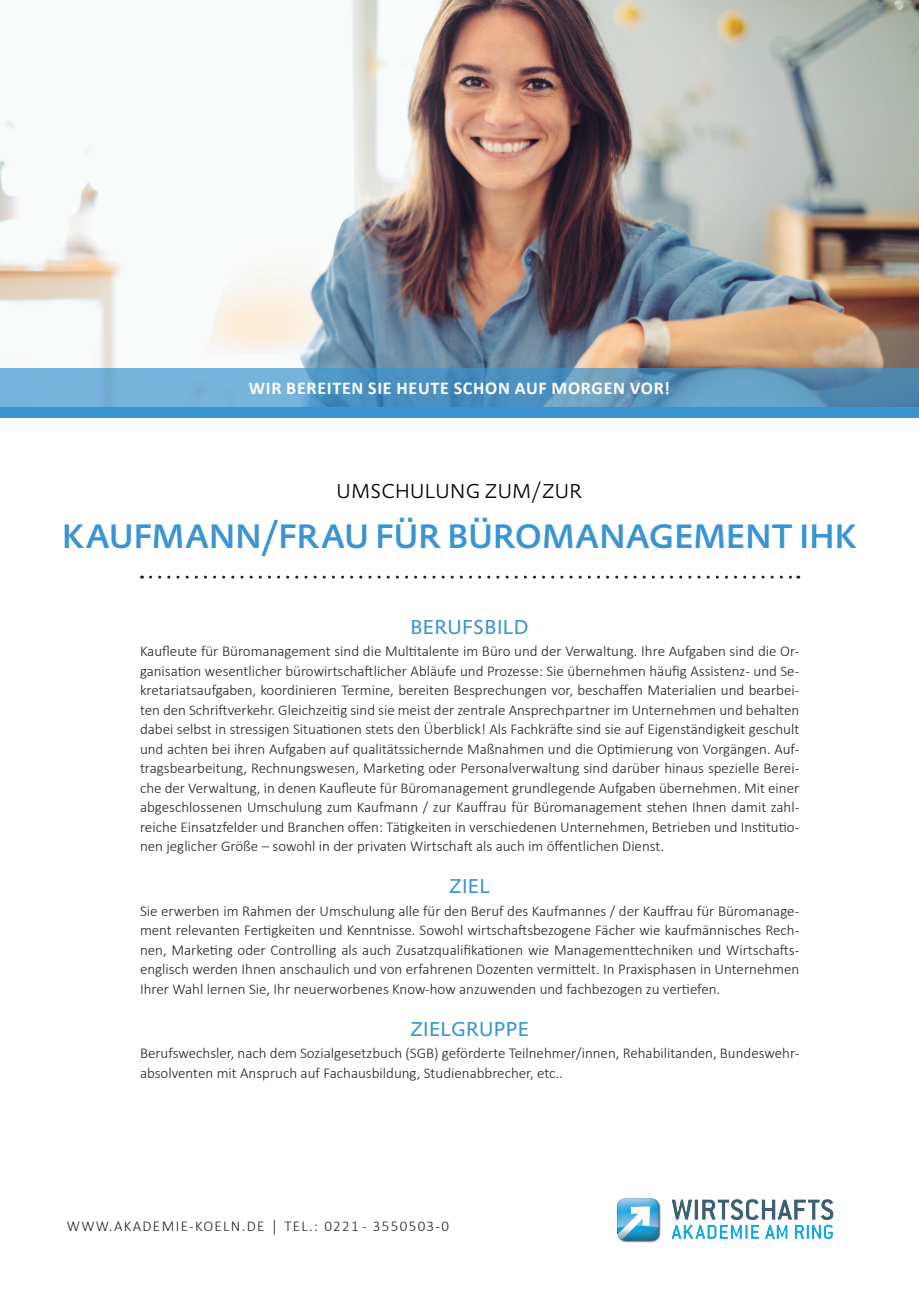
<style>
.page{position:relative;width:919px;height:1289px;background:#fff}
.page>*{position:absolute;margin:0;border:0;box-sizing:border-box;transform-origin:0 0}
.t1{font:33px "DTL Prokyon ST Medium";color:#3a94d1}
.t2{font:19.5px "DTL Prokyon T";letter-spacing:.015em;color:#3a94d1}
.t3{font:19.5px "DTL Prokyon ST Light";letter-spacing:.01em;color:#000}
.t4{font:700 18px "Calibri";letter-spacing:.04em;color:#fff}
.t5{font:300 15px/19.5px "Calibri";color:#231f20;text-align:justify}
.t6{font:300 15px "Calibri";letter-spacing:.09em;color:#231f20}
</style>
<div class="page">
<img style="left:0;top:0;width:918px;height:368px">
<svg style="left:150px;top:575px;width:648px;height:3px"></svg>
<img style="left:617px;top:1198px;width:217px;height:45px">
<svg style="left:0;top:368px;width:918px;height:39px;background:#609dc7"></svg>
<div style="left:0;top:407px;width:918px;height:10px;background:#3a94d1"></div>
<p class="t4" style="left:249px;top:375px;width:423px">WIR BEREITEN SIE HEUTE SCHON AUF MORGEN VOR!</p>
<h2 class="t3" style="left:336px;top:478px;width:247px">UMSCHULUNG ZUM/ZUR</h2>
<h1 class="t1" style="left:62px;top:514px;width:795px">KAUFMANN/FRAU FÜR BÜROMANAGEMENT IHK</h1>
<h2 class="t2" style="left:410px;top:613px;width:120px">BERUFSBILD</h2>
<p class="t5" style="left:140px;top:641px;width:660px">Kaufleute für Büromanagement sind die Multitalente im Büro und der Verwaltung. Ihre Aufgaben sind die Or&shy;ganisation wesentlicher bürowirtschaftlicher Abläufe und Prozesse: Sie übernehmen häufig Assistenz- und Se&shy;kretariatsaufgaben, koordinieren Termine, bereiten Besprechungen vor, beschaffen Materialien und bearbei&shy;ten den Schriftverkehr. Gleichzeitig sind sie meist der zentrale Ansprechpartner im Unternehmen und behalten dabei selbst in stressigen Situationen stets den Überblick! Als Fachkräfte sind sie auf Eigenständigkeit geschult und achten bei ihren Aufgaben auf qualitätssichernde Maßnahmen und die Optimierung von Vorgängen. Auf&shy;tragsbearbeitung, Rechnungswesen, Marketing oder Personalverwaltung sind darüber hinaus spezielle Berei&shy;che der Verwaltung, in denen Kaufleute für Büromanagement grundlegende Aufgaben übernehmen. Mit einer abgeschlossenen Umschulung zum Kaufmann / zur Kauffrau für Büromanagement stehen Ihnen damit zahl&shy;reiche Einsatzfelder und Branchen offen: Tätigkeiten in verschiedenen Unternehmen, Betrieben und Institutio&shy;nen jeglicher Größe – sowohl in der privaten Wirtschaft als auch im öffentlichen Dienst.</p>
<h2 class="t2" style="left:449px;top:873px;width:42px">ZIEL</h2>
<p class="t5" style="left:140px;top:900px;width:660px">Sie erwerben im Rahmen der Umschulung alle für den Beruf des Kaufmannes / der Kauffrau für Büromanage&shy;ment relevanten Fertigkeiten und Kenntnisse. Sowohl wirtschaftsbezogene Fächer wie kaufmännisches Rech&shy;nen, Marketing oder Controlling als auch Zusatzqualifikationen wie Managementtechniken und Wirtschafts&shy;englisch werden Ihnen anschaulich und von erfahrenen Dozenten vermittelt. In Praxisphasen in Unternehmen Ihrer Wahl lernen Sie, Ihr neuerworbenes Know-how anzuwenden und fachbezogen zu vertiefen.</p>
<h2 class="t2" style="left:410px;top:1015px;width:120px">ZIELGRUPPE</h2>
<p class="t5" style="left:140px;top:1043px;width:660px">Berufswechsler, nach dem Sozialgesetzbuch (SGB) geförderte Teilnehmer/innen, Rehabilitanden, Bundeswehr&shy;absolventen mit Anspruch auf Fachausbildung, Studienabbrecher, etc..</p>
<p class="t6" style="left:67px;top:1216px;width:384px">WWW.AKADEMIE-KOELN.DE │ TEL.: 0221 - 3550503-0</p>
</div>
